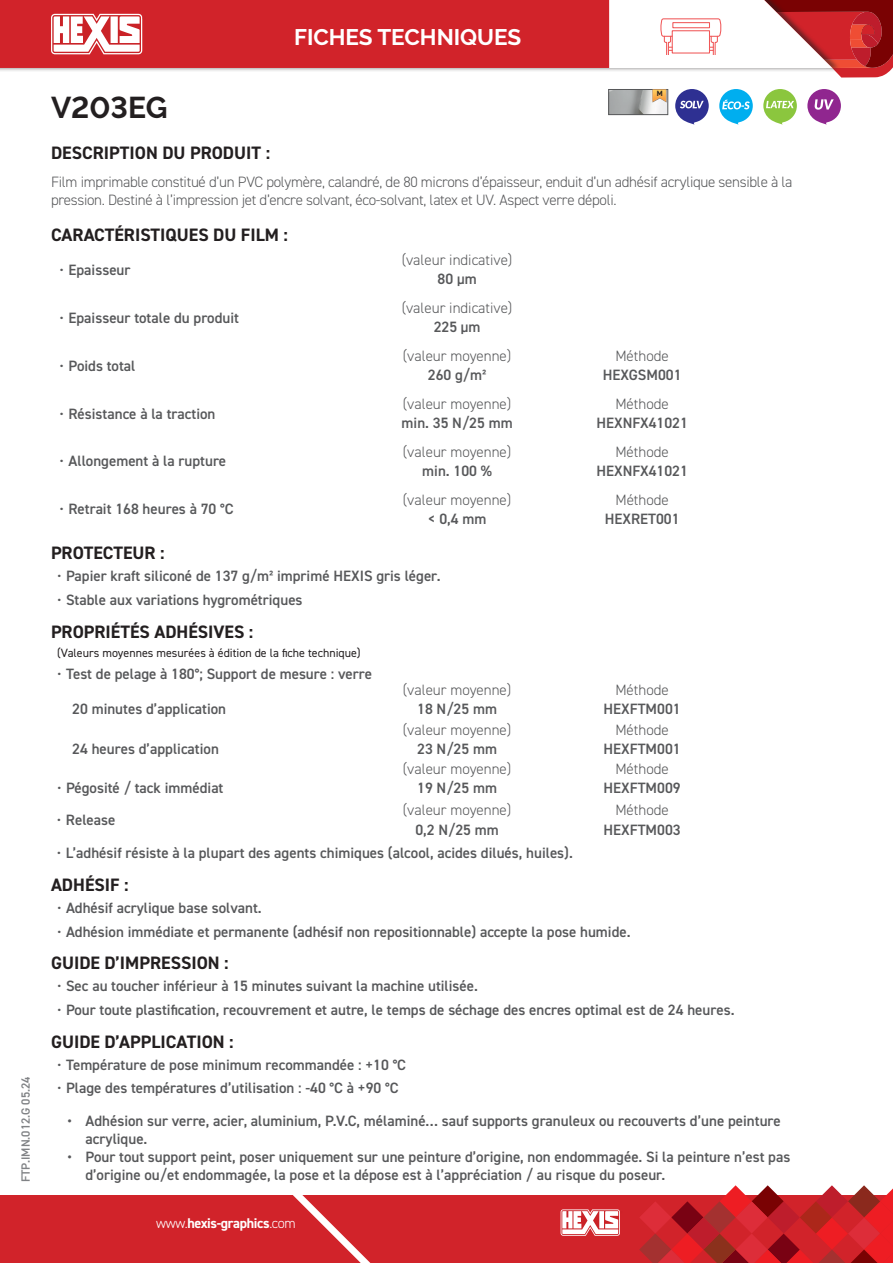
<style>
.page{position:relative;width:893px;height:1263px;background:#fff}
.page>*{position:absolute;margin:0;border:0;box-sizing:border-box;transform-origin:0 0}
.t1{font:700 30px "Raleway";color:#231f20}
.t2{font:700 22.5px "Raleway";color:#fff}
.t3{font:700 18px "DIN2014";color:#231f20}
.t4{font:600 15px/18px "DIN2014";color:#57585a}
.t5{font:300 15px/18px "DIN2014";letter-spacing:-.005em;color:#57585a}
.t6{font:700 14.1px "DIN2014";letter-spacing:-.025em;color:#fff}
.t7{font:12px "DIN2014";color:#231f20}
.t8{font:600 12px "DIN2014";color:#808285}
.t9{font:700 7.65px "DIN2014";color:#231f20}
.s1{font-weight:400}
.s2{font-weight:300}
</style>
<div class="page">
<div style="left:0;top:0;width:841px;height:73px;background:#231f20;opacity:.6"></div>
<div style="left:0;top:0;width:609px;height:68px;background:#d1232a"></div>
<div style="left:0;top:1195px;width:893px;height:68px;background:#d1232a"></div>
<svg style="left:293px;top:1195px;width:78px;height:68px"></svg>
<svg style="left:51px;top:14px;width:95px;height:40px"></svg>
<svg style="left:561px;top:1209px;width:59px;height:27px;background:#edb6b8"></svg>
<svg style="left:639px;top:1185px;width:254px;height:78px"></svg>
<svg style="left:609px;top:0;width:284px;height:78px"></svg>
<img style="left:610px;top:91px;width:56px;height:22px">
<div style="left:608px;top:89px;width:60px;height:26px;border:1px solid #57585a"></div>
<svg style="left:653px;top:89px;width:13px;height:13px"></svg>
<svg style="left:675px;top:89px;width:34px;height:36px"></svg>
<svg style="left:719px;top:89px;width:34px;height:36px"></svg>
<svg style="left:763px;top:89px;width:34px;height:36px"></svg>
<svg style="left:807px;top:89px;width:34px;height:36px"></svg>
<p class="t8" style="left:18px;top:1182px;width:107px;rotate:-90deg">FTP.IMN.012.G 05.24</p>
<h1 class="t1" style="left:51px;top:90px;width:118px">V203EG</h1>
<h2 class="t2" style="left:294px;top:24px;width:229px">FICHES TECHNIQUES</h2>
<p class="t9" style="left:657px;top:89px;width:7px">M</p>
<p class="t3" style="left:51px;top:140px;width:221px">DESCRIPTION DU PRODUIT :</p>
<p class="t5" style="left:51px;top:173px;width:743px">Film imprimable constitué d’un PVC polymère, calandré, de 80 microns d’épaisseur, enduit d’un adhésif acrylique sensible à la pression. Destiné à l’impression jet d’encre solvant, éco-solvant, latex et UV. Aspect verre dépoli.</p>
<p class="t3" style="left:51px;top:222px;width:238px">CARACTÉRISTIQUES DU FILM :</p>
<p class="t4" style="left:60px;top:260px;width:73px"><span class="s1">•</span> Epaisseur</p>
<p class="t5" style="left:402px;top:251px;width:112px">(valeur indicative)</p>
<p class="t4" style="left:438px;top:270px;width:41px">80 µm</p>
<p class="t4" style="left:60px;top:308px;width:181px"><span class="s1">•</span> Epaisseur totale du produit</p>
<p class="t4" style="left:60px;top:356px;width:77px"><span class="s1">•</span> Poids total</p>
<p class="t4" style="left:60px;top:404px;width:157px"><span class="s1">•</span> Résistance à la traction</p>
<p class="t4" style="left:60px;top:452px;width:168px"><span class="s1">•</span> Allongement à la rupture</p>
<p class="t4" style="left:60px;top:500px;width:176px"><span class="s1">•</span> Retrait 168 heures à 70 °C</p>
<p class="t5" style="left:402px;top:299px;width:112px">(valeur indicative)</p>
<p class="t4" style="left:434px;top:318px;width:48px">225 µm</p>
<p class="t5" style="left:403px;top:347px;width:110px">(valeur moyenne)</p>
<p class="t4" style="left:428px;top:366px;width:60px">260 g/m²</p>
<p class="t5" style="left:403px;top:395px;width:110px">(valeur moyenne)</p>
<p class="t4" style="left:402px;top:414px;width:112px">min. 35 N/25 mm</p>
<p class="t5" style="left:403px;top:443px;width:110px">(valeur moyenne)</p>
<p class="t4" style="left:422px;top:462px;width:71px">min. 100 %</p>
<p class="t5" style="left:403px;top:491px;width:110px">(valeur moyenne)</p>
<p class="t4" style="left:428px;top:509px;width:60px">&lt; 0,4 mm</p>
<p class="t3" style="left:51px;top:541px;width:115px">PROTECTEUR :</p>
<p class="t4" style="left:57px;top:567px;width:385px"><span class="s1">•</span> Papier kraft siliconé de 137 g/m² imprimé HEXIS gris léger.</p>
<p class="t4" style="left:57px;top:590px;width:247px"><span class="s1">•</span> Stable aux variations hygrométriques</p>
<p class="t3" style="left:51px;top:619px;width:204px">PROPRIÉTÉS ADHÉSIVES :</p>
<p class="t7" style="left:57px;top:646px;width:305px">(Valeurs moyennes mesurées à édition de la fiche technique)</p>
<p class="t4" style="left:57px;top:665px;width:317px"><span class="s1">•</span> Test de pelage à 180°; Support de mesure : verre</p>
<p class="t4" style="left:72px;top:700px;width:155px">20 minutes d’application</p>
<p class="t5" style="left:403px;top:681px;width:110px">(valeur moyenne)</p>
<p class="t4" style="left:417px;top:700px;width:81px">18 N/25 mm</p>
<p class="t4" style="left:72px;top:739px;width:148px">24 heures d’application</p>
<p class="t4" style="left:57px;top:779px;width:168px"><span class="s1">•</span> Pégosité / tack immédiat</p>
<p class="t4" style="left:57px;top:810px;width:60px"><span class="s1">•</span> Release</p>
<p class="t5" style="left:403px;top:720px;width:110px">(valeur moyenne)</p>
<p class="t4" style="left:417px;top:739px;width:81px">23 N/25 mm</p>
<p class="t5" style="left:403px;top:760px;width:110px">(valeur moyenne)</p>
<p class="t4" style="left:417px;top:779px;width:81px">19 N/25 mm</p>
<p class="t5" style="left:403px;top:801px;width:110px">(valeur moyenne)</p>
<p class="t4" style="left:415px;top:820px;width:85px">0,2 N/25 mm</p>
<p class="t5" style="left:615px;top:347px;width:55px">Méthode</p>
<p class="t4" style="left:603px;top:366px;width:80px">HEXGSM001</p>
<p class="t5" style="left:615px;top:395px;width:55px">Méthode</p>
<p class="t4" style="left:596px;top:414px;width:93px">HEXNFX41021</p>
<p class="t5" style="left:615px;top:443px;width:55px">Méthode</p>
<p class="t4" style="left:596px;top:462px;width:93px">HEXNFX41021</p>
<p class="t5" style="left:615px;top:491px;width:55px">Méthode</p>
<p class="t4" style="left:605px;top:509px;width:76px">HEXRET001</p>
<p class="t5" style="left:615px;top:681px;width:55px">Méthode</p>
<p class="t4" style="left:603px;top:700px;width:79px">HEXFTM001</p>
<p class="t5" style="left:615px;top:720px;width:55px">Méthode</p>
<p class="t4" style="left:603px;top:739px;width:79px">HEXFTM001</p>
<p class="t5" style="left:615px;top:760px;width:55px">Méthode</p>
<p class="t4" style="left:603px;top:779px;width:79px">HEXFTM009</p>
<p class="t5" style="left:615px;top:801px;width:55px">Méthode</p>
<p class="t4" style="left:603px;top:820px;width:79px">HEXFTM003</p>
<p class="t4" style="left:57px;top:844px;width:517px"><span class="s1">•</span> L’adhésif résiste à la plupart des agents chimiques (alcool, acides dilués, huiles).</p>
<p class="t3" style="left:51px;top:873px;width:79px">ADHÉSIF :</p>
<p class="t4" style="left:57px;top:898px;width:206px"><span class="s1">•</span> Adhésif acrylique base solvant.</p>
<p class="t4" style="left:57px;top:922px;width:575px"><span class="s1">•</span> Adhésion immédiate et permanente (adhésif non repositionnable) accepte la pose humide.</p>
<p class="t3" style="left:51px;top:951px;width:179px">GUIDE D’IMPRESSION :</p>
<p class="t4" style="left:57px;top:977px;width:422px"><span class="s1">•</span> Sec au toucher inférieur à 15 minutes suivant la machine utilisée.</p>
<p class="t4" style="left:57px;top:1000px;width:679px"><span class="s1">•</span> Pour toute plastification, recouvrement et autre, le temps de séchage des encres optimal est de 24 heures.</p>
<p class="t3" style="left:51px;top:1030px;width:184px">GUIDE D’APPLICATION :</p>
<p class="t4" style="left:57px;top:1055px;width:351px"><span class="s1">•</span> Température de pose minimum recommandée : +10 °C</p>
<p class="t4" style="left:57px;top:1079px;width:343px"><span class="s1">•</span> Plage des températures d’utilisation : -40 °C à +90 °C</p>
<p class="t4" style="left:86px;top:1111px;width:697px;text-indent:-18px">• Adhésion sur verre, acier, aluminium, P.V.C, mélaminé… sauf supports granuleux ou recouverts d’une peinture acrylique.</p>
<p class="t4" style="left:86px;top:1147px;width:706px;text-indent:-18px">• Pour tout support peint, poser uniquement sur une peinture d’origine, non endommagée. Si la peinture n’est pas d’origine ou/et endommagée, la pose et la dépose est à l’appréciation / au risque du poseur.</p>
<p class="t6" style="left:156px;top:1214px;width:141px"><span class="s2">www.</span>hexis-graphics<span class="s2">.com</span></p>
</div>
